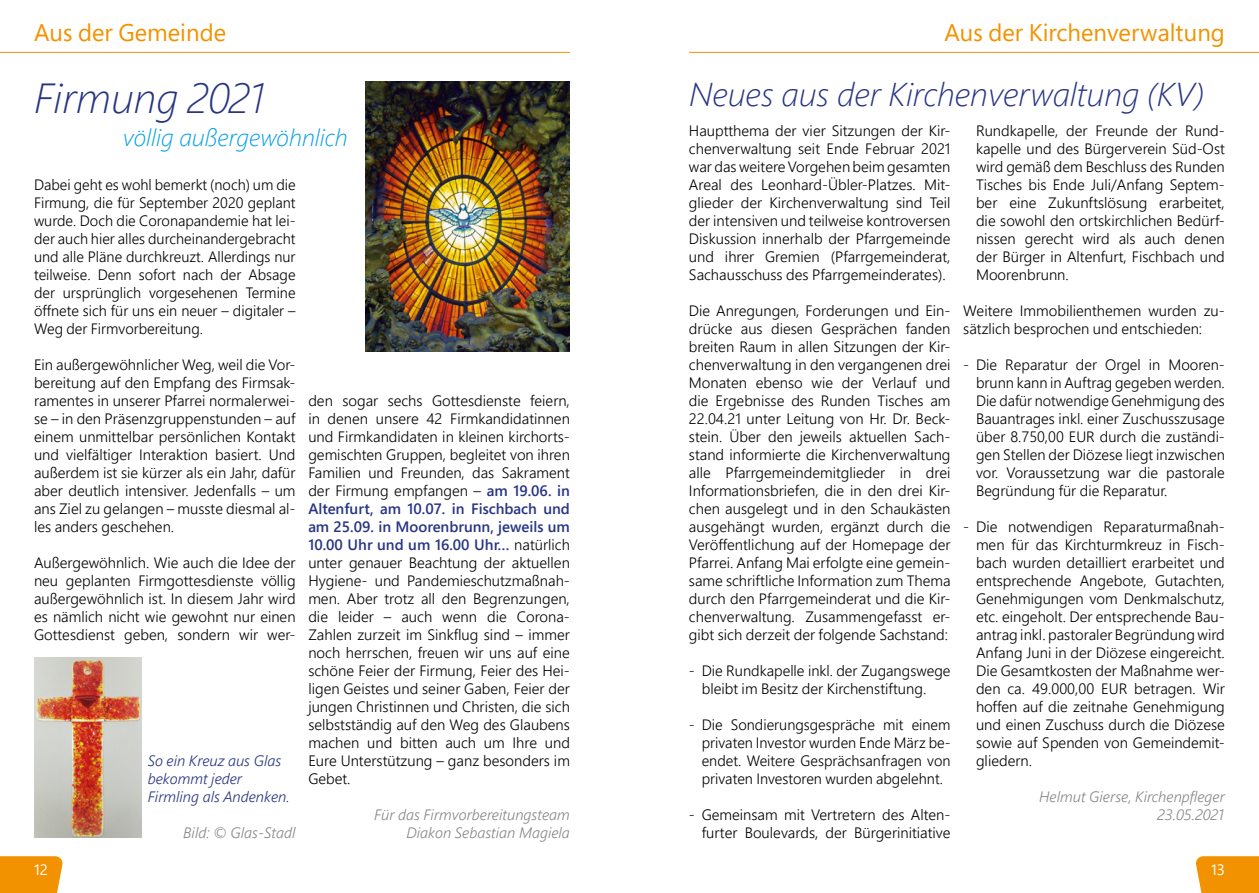
<style>
.page{position:relative;width:1259px;height:893px;background:#fff}
.page>*{position:absolute;margin:0;border:0;box-sizing:border-box;transform-origin:0 0}
.t1{font:italic 300 42px "Segoe Pro";color:#283583}
.t2{font:italic 300 33px "Segoe Pro";color:#283583}
.t3{font:24px "Segoe Pro";color:#f39200}
.t4{font:italic 300 24px "Segoe Pro";color:#009fe3}
.t5{font:300 15px/18px "Segoe Pro";color:#000;text-align:justify}
.t6{font:italic 300 15px/18px "Segoe Pro";color:#878787;text-align:right}
.t7{font:italic 300 15px/18px "Segoe Pro";color:#283583}
.t8{font:15px "Segoe Pro";color:#fff}
.s1{font-weight:600;color:#283583}
</style>
<div class="page">
<hr style="left:689px;top:52px;width:570px;height:1px;background:#f39200">
<hr style="left:0;top:52px;width:570px;height:1px;background:#f39200">
<svg style="left:0;top:856px;width:63px;height:37px"></svg>
<svg style="left:1196px;top:856px;width:63px;height:37px"></svg>
<img style="left:366px;top:81px;width:204px;height:270px">
<img style="left:34px;top:657px;width:107px;height:180px">
<h3 class="t3" style="left:34px;top:16px;width:194px">Aus der Gemeinde</h3>
<h3 class="t3" style="left:944px;top:16px;width:282px">Aus der Kirchenverwaltung</h3>
<h1 class="t1" style="left:34px;top:69px;width:234px">Firmung 2021</h1>
<h3 class="t4" style="left:123px;top:121px;width:226px">völlig außergewöhnlich</h3>
<p class="t5" style="left:34px;top:175px;width:263px">Dabei geht es wohl bemerkt (noch) um die Firmung, die für September 2020 geplant wurde. Doch die Coronapandemie hat lei&shy;der auch hier alles durcheinandergebracht und alle Pläne durchkreuzt. Allerdings nur teilweise. Denn sofort nach der Absage der ursprünglich vorgesehenen Termine öffnete sich für uns ein neuer – digitaler – Weg der Firmvorbereitung.</p>
<p class="t5" style="left:34px;top:355px;width:263px">Ein außergewöhnlicher Weg, weil die Vor&shy;bereitung auf den Empfang des Firmsak&shy;ramentes in unserer Pfarrei normalerwei&shy;se – in den Präsenzgruppenstunden – auf einem unmittelbar persönlichen Kontakt und vielfältiger Interaktion basiert. Und außerdem ist sie kürzer als ein Jahr, dafür aber deutlich intensiver. Jedenfalls – um ans Ziel zu gelangen – musste diesmal al&shy;les anders geschehen.</p>
<p class="t5" style="left:34px;top:553px;width:263px">Außergewöhnlich. Wie auch die Idee der neu geplanten Firmgottesdienste völlig außergewöhnlich ist. In diesem Jahr wird es nämlich nicht wie gewohnt nur einen Gottesdienst geben, sondern wir wer-</p>
<h2 class="t2" style="left:689px;top:72px;width:517px">Neues aus der Kirchenverwaltung (KV)</h2>
<p class="t5" style="left:689px;top:121px;width:263px">Hauptthema der vier Sitzungen der Kir&shy;chenverwaltung seit Ende Februar 2021 war das weitere Vorgehen beim gesamten Areal des Leonhard-Übler-Platzes. Mit&shy;glieder der Kirchenverwaltung sind Teil der intensiven und teilweise kontroversen Diskussion innerhalb der Pfarrgemeinde und ihrer Gremien (Pfarrgemeinderat, Sachausschuss des Pfarrgemeinderates).</p>
<p class="t5" style="left:689px;top:301px;width:263px">Die Anregungen, Forderungen und Ein&shy;drücke aus diesen Gesprächen fanden breiten Raum in allen Sitzungen der Kir&shy;chenverwaltung in den vergangenen drei Monaten ebenso wie der Verlauf und die Ergebnisse des Runden Tisches am 22.04.21 unter Leitung von Hr. Dr. Beck&shy;stein. Über den jeweils aktuellen Sach&shy;stand informierte die Kirchenverwaltung alle Pfarrgemeindemitglieder in drei Informationsbriefen, die in den drei Kir&shy;chen ausgelegt und in den Schaukästen ausgehängt wurden, ergänzt durch die Veröffentlichung auf der Homepage der Pfarrei. Anfang Mai erfolgte eine gemein&shy;same schriftliche Information zum Thema durch den Pfarrgemeinderat und die Kir&shy;chenverwaltung. Zusammengefasst er&shy;gibt sich derzeit der folgende Sachstand:</p>
<p class="t5" style="left:701px;top:661px;width:250px;text-indent:-13px">- Die Rundkapelle inkl. der Zugangswege bleibt im Besitz der Kirchenstiftung.</p>
<p class="t5" style="left:701px;top:715px;width:250px;text-indent:-13px">- Die Sondierungsgespräche mit einem privaten Investor wurden Ende März be&shy;endet. Weitere Gesprächsanfragen von privaten Investoren wurden abgelehnt.</p>
<p class="t5" style="left:689px;top:805px;width:263px;text-align:right">- Gemeinsam mit Vertretern des Alten&shy;furter Boulevards, der Bürgerinitiative</p>
<p class="t5" style="left:976px;top:121px;width:250px">Rundkapelle, der Freunde der Rund&shy;kapelle und des Bürgerverein Süd-Ost wird gemäß dem Beschluss des Runden Tisches bis Ende Juli/Anfang Septem&shy;ber eine Zukunftslösung erarbeitet, die sowohl den ortskirchlichen Bedürf&shy;nissen gerecht wird als auch denen der Bürger in Altenfurt, Fischbach und Moorenbrunn.</p>
<p class="t5" style="left:963px;top:301px;width:263px">Weitere Immobilienthemen wurden zu&shy;sätzlich besprochen und entschieden:</p>
<p class="t5" style="left:976px;top:355px;width:250px;text-indent:-13px">- Die Reparatur der Orgel in Mooren&shy;brunn kann in Auftrag gegeben werden.<br>Die dafür notwendige Genehmigung des Bauantrages inkl. einer Zuschusszusage über 8.750,00 EUR durch die zuständi&shy;gen Stellen der Diözese liegt inzwischen vor. Voraussetzung war die pastorale Begründung für die Reparatur.</p>
<p class="t5" style="left:976px;top:517px;width:250px;text-indent:-13px">- Die notwendigen Reparaturmaßnah&shy;men für das Kirchturmkreuz in Fisch&shy;bach wurden detailliert erarbeitet und entsprechende Angebote, Gutachten, Genehmigungen vom Denkmalschutz, etc. eingeholt. Der entsprechende Bau&shy;antrag inkl. pastoraler Begründung wird Anfang Juni in der Diözese eingereicht.<br>Die Gesamtkosten der Maßnahme wer&shy;den ca. 49.000,00 EUR betragen. Wir hoffen auf die zeitnahe Genehmigung und einen Zuschuss durch die Diözese sowie auf Spenden von Gemeindemit&shy;gliedern.</p>
<p class="t6" style="left:1039px;top:787px;width:187px">Helmut Gierse, Kirchenpfleger<br>23.05.2021</p>
<p class="t5" style="left:308px;top:391px;width:263px">den sogar sechs Gottesdienste feiern, in denen unsere 42 Firmkandidatinnen und Firmkandidaten in kleinen kirchorts&shy;gemischten Gruppen, begleitet von ihren Familien und Freunden, das Sakrament der Firmung empfangen – <span class="s1">am 19.06. in Altenfurt, am 10.07. in Fischbach und am 25.09. in Moorenbrunn, jeweils um 10.00 Uhr und um 16.00 Uhr…</span> natürlich unter genauer Beachtung der aktuellen Hygiene- und Pandemieschutzmaßnah&shy;men. Aber trotz all den Begrenzungen, die leider – auch wenn die Corona-Zahlen zurzeit im Sinkflug sind – immer noch herrschen, freuen wir uns auf eine schöne Feier der Firmung, Feier des Hei&shy;ligen Geistes und seiner Gaben, Feier der jungen Christinnen und Christen, die sich selbstständig auf den Weg des Glaubens machen und bitten auch um Ihre und Eure Unterstützung – ganz besonders im Gebet.</p>
<p class="t6" style="left:374px;top:805px;width:197px">Für das Firmvorbereitungsteam<br>Diakon Sebastian Magiela</p>
<p class="t7" style="left:148px;top:751px;width:144px">So ein Kreuz aus Glas bekommt jeder<br>Firmling als Andenken.</p>
<p class="t6" style="left:183px;top:823px;width:114px">Bild: © Glas-Stadl</p>
<p class="t8" style="left:34px;top:859px;width:15px">12</p>
<p class="t8" style="left:1211px;top:859px;width:15px">13</p>
</div>
